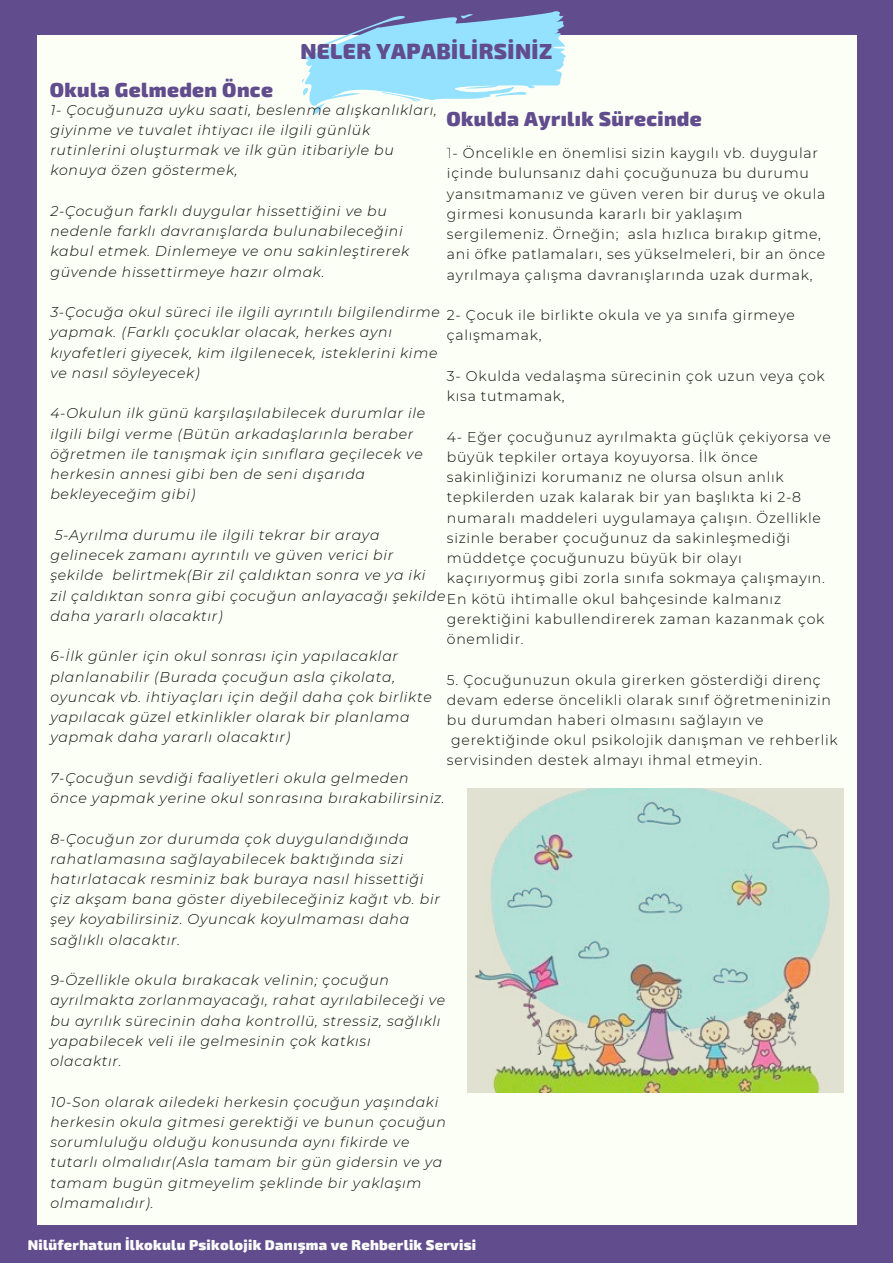
<style>
.page{position:relative;width:893px;height:1264px;background:#fff}
.page>*{position:absolute;margin:0;border:0;box-sizing:border-box;transform-origin:0 0}
.t1{font:900 21.75px "Exo 2";letter-spacing:.02em;color:#614c8d}
.t2{font:900 20.25px "Exo 2";letter-spacing:.02em;color:#614c8d}
.t3{font:900 14.25px "Exo 2";letter-spacing:.02em;color:#fbfbf9}
.t4{font:italic 300 14.1px/20.2px "Montserrat";letter-spacing:.05em;color:#0a0a0a}
.t5{font:300 14.1px/20.2px "Montserrat";letter-spacing:.05em;color:#0a0a0a}
.s1{font-weight:200}
</style>
<div class="page">
<div style="left:0;top:0;width:892px;height:1262px;background:#614c8d"></div>
<div style="left:37px;top:35px;width:819px;height:1189px;background:#fcfff6"></div>
<img style="left:467px;top:788px;width:376px;height:304px">
<svg style="left:301px;top:11px;width:265px;height:103px"></svg>
<h1 class="t1" style="left:300px;top:37px;width:253px">NELER YAPABİLİRSİNİZ</h1>
<h2 class="t2" style="left:50px;top:76px;width:225px">Okula Gelmeden Önce</h2>
<p class="t4" style="left:50px;top:100px;width:388px">1- Çocuğunuza uyku saati, beslenme alışkanlıkları, giyinme ve tuvalet ihtiyacı ile ilgili günlük rutinlerini oluşturmak ve ilk gün itibariyle bu konuya özen göstermek,</p>
<p class="t4" style="left:50px;top:201px;width:360px">2-Çocuğun farklı duygular hissettiğini ve bu nedenle farklı davranışlarda bulunabileceğini kabul etmek. Dinlemeye ve onu sakinleştirerek güvende hissettirmeye hazır olmak.</p>
<p class="t4" style="left:50px;top:302px;width:391px">3-Çocuğa okul süreci ile ilgili ayrıntılı bilgilendirme yapmak. (Farklı çocuklar olacak, herkes aynı kıyafetleri giyecek, kim ilgilenecek, isteklerini kime ve nasıl söyleyecek)</p>
<p class="t4" style="left:50px;top:403px;width:376px">4-Okulun ilk günü karşılaşılabilecek durumlar ile ilgili bilgi verme (Bütün arkadaşlarınla beraber öğretmen ile tanışmak için sınıflara geçilecek ve herkesin annesi gibi ben de seni dışarıda bekleyeceğim gibi)</p>
<p class="t4" style="left:50px;top:524px;width:396px;text-indent:4px">5-Ayrılma durumu ile ilgili tekrar bir araya gelinecek zamanı ayrıntılı ve güven verici bir şekilde belirtmek(Bir zil çaldıktan sonra ve ya iki<br>zil çaldıktan sonra gibi çocuğun anlayacağı şekilde daha yararlı olacaktır)</p>
<p class="t4" style="left:50px;top:646px;width:383px">6-İlk günler için okul sonrası için yapılacaklar planlanabilir (Burada çocuğun asla çikolata, oyuncak vb. ihtiyaçları için değil daha çok birlikte yapılacak güzel etkinlikler olarak bir planlama yapmak daha yararlı olacaktır)</p>
<p class="t4" style="left:50px;top:767px;width:396px">7-Çocuğun sevdiği faaliyetleri okula gelmeden önce yapmak yerine okul sonrasına bırakabilirsiniz.</p>
<p class="t4" style="left:50px;top:828px;width:391px">8-Çocuğun zor durumda çok duygulandığında rahatlamasına sağlayabilecek baktığında sizi hatırlatacak resminiz bak buraya nasıl hissettiği çiz akşam bana göster diyebileceğiniz kağıt vb. bir şey koyabilirsiniz. Oyuncak koyulmaması daha sağlıklı olacaktır.</p>
<p class="t4" style="left:50px;top:970px;width:396px">9-Özellikle okula bırakacak velinin; çocuğun ayrılmakta zorlanmayacağı, rahat ayrılabileceği ve bu ayrılık sürecinin daha kontrollü, stressiz, sağlıklı yapabilecek veli ile gelmesinin çok katkısı olacaktır.</p>
<p class="t4" style="left:50px;top:1091px;width:397px">10-Son olarak ailedeki herkesin çocuğun yaşındaki herkesin okula gitmesi gerektiği ve bunun çocuğun sorumluluğu olduğu konusunda aynı fikirde ve tutarlı olmalıdır(Asla tamam bir gün gidersin ve ya tamam bugün gitmeyelim şeklinde bir yaklaşım olmamalıdır).</p>
<h2 class="t2" style="left:446px;top:106px;width:257px">Okulda Ayrılık Sürecinde</h2>
<p class="t5" style="left:447px;top:143px;width:380px"><span class="s1">1</span>- Önceli kle en önemlisi sizi n kaygılı vb. duygular içinde bulunsanız dahi çocuğunuza bu durumu yansıtmamanız ve güven veren bi r duruş ve okula gi rmesi konusunda kararlı bi r yaklaşım<br>sergi lemeniz. Örneği n; asla hızlıca bırakıp gitme, ani öfke patlamaları, ses yükselmeleri, bi r an önce ayrılmaya çalışma davranışlarında uzak durmak,</p>
<p class="t5" style="left:447px;top:305px;width:349px">2- Çocuk i le bi rli kte okula ve ya sınıfa gi rmeye çalışmamak,</p>
<p class="t5" style="left:447px;top:366px;width:379px">3- Okulda vedalaşma süreci ni n çok uzun veya çok kısa tutmamak,</p>
<p class="t5" style="left:447px;top:426px;width:385px">4- Eğer çocuğunuz ayrılmakta güçlük çekiyorsa ve büyük tepki ler ortaya koyuyorsa. İlk önce sakinliğinizi korumanız ne olursa olsun anlık<br>tepki lerden uzak kalarak bi r yan başlıkta ki 2-8 numaralı maddeleri uygulamaya çalışın. Özelli kle sizi nle beraber çocuğunuz da saki nleşmediği müddetçe çocuğunuzu büyük bi r olayı kaçırıyormuş gi bi zorla sınıfa sokmaya çalışmayın.<br>En kötü i hti malle okul bahçesi nde kalmanız gerektiği ni kabullendi rerek zaman kazanmak çok önemlidi r.</p>
<p class="t5" style="left:447px;top:669px;width:375px">5. Çocuğunuzun okula gi rerken gösterdiği di renç</p>
<p class="t5" style="left:447px;top:689px;width:385px">devam ederse önceli kli olarak sınıf öğretmeni nizi n</p>
<p class="t5" style="left:447px;top:709px;width:318px">bu durumdan haberi olmasını sağlayın ve</p>
<p class="t5" style="left:451px;top:730px;width:388px">gerektiği nde okul psi koloji k danışman ve rehberli k</p>
<p class="t5" style="left:447px;top:750px;width:316px">servisi nden destek almayı i hmal etmeyi n.</p>
<p class="t3" style="left:28px;top:1235px;width:450px">Nilüferhatun İlkokulu Psikolojik Danışma ve Rehberlik Servisi</p>
</div>
